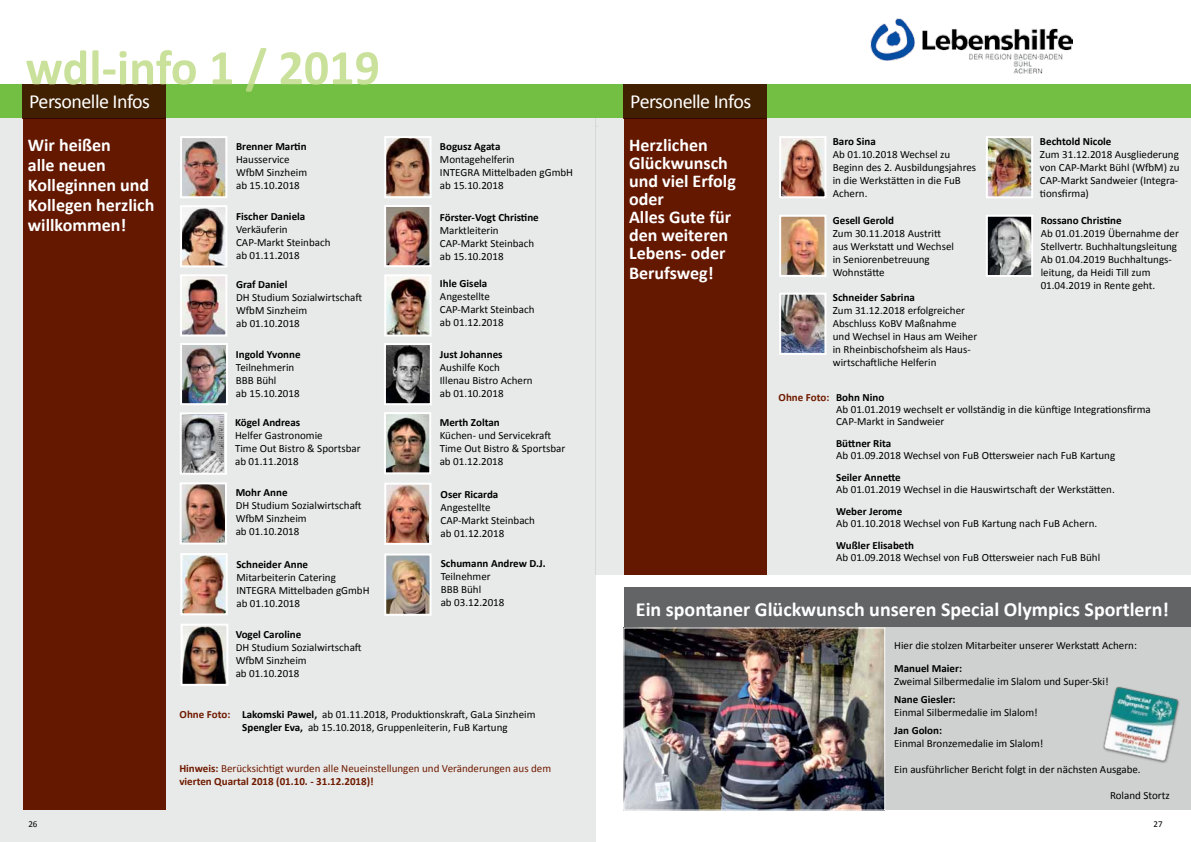
<style>
.page{position:relative;width:1191px;height:842px;background:#fff}
.page>*{position:absolute;margin:0;border:0;box-sizing:border-box;transform-origin:0 0}
.t1{font:700 50px "Calibri";color:#c1dc89}
.t2{font:20px "Calibri";letter-spacing:-.025em;color:#fff}
.t3{font:700 20px "Calibri";color:#fff}
.t4{font:700 18px/18px "Calibri";color:#fff}
.t5{font:11px/13px "Calibri";color:#000}
.t6{font:700 11px "Calibri";color:#000}
.t7{font:11px/13px "Calibri";color:#6f1b00}
.t8{font:700 11px "Calibri";color:#6f1b00}
.t9{font:9px "Calibri";color:#000}
.s1{font-weight:700}
</style>
<div class="page">
<div style="left:595px;top:118px;width:596px;height:457px;background:#e8e9e9"></div>
<div style="left:0;top:118px;width:596px;height:724px;background:#e8e9e9"></div>
<img style="left:870px;top:18px;width:202px;height:55px">
<div style="left:624px;top:90px;width:142px;height:485px;background:#641800"></div>
<div style="left:23px;top:85px;width:142px;height:724px;background:#641800"></div>
<img style="left:183px;top:208px;width:41px;height:56px">
<div style="left:180px;top:205px;width:47px;height:62px;border:2px solid #fff"></div>
<img style="left:387px;top:277px;width:41px;height:56px">
<div style="left:384px;top:274px;width:47px;height:62px;border:2px solid #fff"></div>
<img style="left:387px;top:208px;width:41px;height:56px">
<div style="left:384px;top:205px;width:47px;height:62px;border:2px solid #fff"></div>
<img style="left:183px;top:627px;width:42px;height:56px">
<div style="left:180px;top:624px;width:48px;height:62px;border:2px solid #fff"></div>
<img style="left:183px;top:139px;width:41px;height:56px">
<div style="left:180px;top:136px;width:47px;height:62px;border:2px solid #fff"></div>
<img style="left:387px;top:139px;width:41px;height:56px">
<div style="left:384px;top:136px;width:47px;height:62px;border:2px solid #fff"></div>
<div style="left:0;top:85px;width:1191px;height:33px;background:#72bf44"></div>
<div style="left:623px;top:84px;width:143px;height:35px;background:#402001"></div>
<div style="left:22px;top:84px;width:143px;height:35px;background:#402001"></div>
<img style="left:183px;top:277px;width:41px;height:56px">
<div style="left:180px;top:274px;width:47px;height:62px;border:2px solid #fff"></div>
<img style="left:387px;top:556px;width:41px;height:57px">
<div style="left:384px;top:553px;width:47px;height:63px;border:2px solid #fff"></div>
<img style="left:387px;top:415px;width:41px;height:56px">
<div style="left:384px;top:412px;width:47px;height:62px;border:2px solid #fff"></div>
<img style="left:387px;top:486px;width:41px;height:56px">
<div style="left:384px;top:483px;width:47px;height:62px;border:2px solid #fff"></div>
<img style="left:183px;top:415px;width:41px;height:57px">
<div style="left:180px;top:412px;width:47px;height:63px;border:2px solid #fff"></div>
<img style="left:183px;top:346px;width:42px;height:56px">
<div style="left:180px;top:343px;width:48px;height:62px;border:2px solid #fff"></div>
<img style="left:387px;top:346px;width:42px;height:56px">
<div style="left:384px;top:343px;width:48px;height:62px;border:2px solid #fff"></div>
<img style="left:183px;top:485px;width:41px;height:57px">
<div style="left:180px;top:482px;width:47px;height:63px;border:2px solid #fff"></div>
<img style="left:183px;top:556px;width:42px;height:56px">
<div style="left:180px;top:553px;width:48px;height:62px;border:2px solid #fff"></div>
<img style="left:988px;top:139px;width:42px;height:56px">
<div style="left:985px;top:136px;width:48px;height:62px;border:2px solid #fff"></div>
<img style="left:988px;top:218px;width:42px;height:56px">
<div style="left:985px;top:215px;width:48px;height:62px;border:2px solid #fff"></div>
<img style="left:782px;top:139px;width:41px;height:56px">
<div style="left:779px;top:136px;width:47px;height:62px;border:2px solid #fff"></div>
<img style="left:782px;top:218px;width:41px;height:56px">
<div style="left:779px;top:215px;width:47px;height:62px;border:2px solid #fff"></div>
<img style="left:782px;top:296px;width:41px;height:56px">
<div style="left:779px;top:293px;width:47px;height:62px;border:2px solid #fff"></div>
<div style="left:624px;top:587px;width:567px;height:223px;background:#636466"></div>
<div style="left:624px;top:627px;width:567px;height:184px;background:#cfd0d0"></div>
<img style="left:625px;top:629px;width:258px;height:180px">
<div style="left:623px;top:627px;width:262px;height:184px;border:1px solid #fff"></div>
<img style="left:1103px;top:686px;width:77px;height:77px">
<h1 class="t1" style="left:26px;top:36px;width:356px">wdl-info 1 / 2019</h1>
<h2 class="t2" style="left:27px;top:89px;width:122px">Personel e Infos</h2>
<h2 class="t2" style="left:628px;top:89px;width:122px">Personel e Infos</h2>
<h2 class="t2" style="left:29px;top:89px;width:122px">Personelle Infos</h2>
<h2 class="t2" style="left:630px;top:89px;width:122px">Personelle Infos</h2>
<h3 class="t4" style="left:28px;top:135px;width:128px;line-height:20px">Wir heißen<br>alle neuen<br>Kolleginnen und<br>Kollegen herzlich willkommen!</h3>
<p class="t6" style="left:236px;top:139px;width:72px">Brenner Martin</p>
<p class="t5" style="left:236px;top:153px;width:73px">Hausservice<br>WfbM Sinzheim ab 15.10.2018</p>
<p class="t6" style="left:236px;top:209px;width:71px">Fischer Daniela</p>
<p class="t5" style="left:236px;top:223px;width:96px">Verkäuferin<br>CAP-Markt Steinbach ab 01.11.2018</p>
<p class="t6" style="left:236px;top:277px;width:53px">Graf Daniel</p>
<p class="t5" style="left:236px;top:291px;width:127px">DH Studium Sozialwirtschaft<br>WfbM Sinzheim<br>ab 01.10.2018</p>
<p class="t6" style="left:236px;top:347px;width:66px">Ingold Yvonne</p>
<p class="t5" style="left:236px;top:361px;width:65px">Teilnehmerin<br>BBB Bühl<br>ab 15.10.2018</p>
<p class="t6" style="left:235px;top:416px;width:67px">Kögel Andreas</p>
<p class="t5" style="left:235px;top:429px;width:127px">Helfer Gastronomie<br>Time Out Bistro &amp; Sportsbar ab 01.11.2018</p>
<p class="t6" style="left:236px;top:485px;width:53px">Mohr Anne</p>
<p class="t5" style="left:236px;top:498px;width:127px">DH Studium Sozialwirtschaft<br>WfbM Sinzheim<br>ab 01.10.2018</p>
<p class="t6" style="left:236px;top:558px;width:73px">Schneider Anne</p>
<p class="t5" style="left:236px;top:571px;width:135px">Mitarbeiterin Catering<br>INTEGRA Mittelbaden gGmbH ab 01.10.2018</p>
<p class="t6" style="left:236px;top:627px;width:67px">Vogel Caroline</p>
<p class="t5" style="left:236px;top:641px;width:127px">DH Studium Sozialwirtschaft<br>WfbM Sinzheim<br>ab 01.10.2018</p>
<p class="t6" style="left:440px;top:139px;width:62px">Bogusz Agata</p>
<p class="t5" style="left:440px;top:153px;width:135px">Montagehelferin<br>INTEGRA Mittelbaden gGmbH ab 15.10.2018</p>
<p class="t6" style="left:440px;top:210px;width:100px">Förster-Vogt Christine</p>
<p class="t5" style="left:440px;top:223px;width:96px">Marktleiterin<br>CAP-Markt Steinbach ab 15.10.2018</p>
<p class="t6" style="left:440px;top:277px;width:49px">Ihle Gisela</p>
<p class="t5" style="left:440px;top:290px;width:96px">Angestellte<br>CAP-Markt Steinbach ab 01.12.2018</p>
<p class="t6" style="left:440px;top:347px;width:64px">Just Johannes</p>
<p class="t5" style="left:440px;top:361px;width:94px">Aushilfe Koch<br>Illenau Bistro Achern ab 01.10.2018</p>
<p class="t6" style="left:440px;top:415px;width:62px">Merth Zoltan</p>
<p class="t5" style="left:440px;top:428px;width:127px">Küchen- und Servicekraft<br>Time Out Bistro &amp; Sportsbar ab 01.12.2018</p>
<p class="t6" style="left:440px;top:487px;width:59px">Oser Ricarda</p>
<p class="t5" style="left:440px;top:501px;width:96px">Angestellte<br>CAP-Markt Steinbach ab 01.12.2018</p>
<p class="t6" style="left:441px;top:557px;width:107px">Schumann Andrew D.J.</p>
<p class="t5" style="left:441px;top:570px;width:65px">Teilnehmer<br>BBB Bühl<br>ab 03.12.2018</p>
<p class="t8" style="left:180px;top:707px;width:52px">Ohne Foto:</p>
<p class="t5" style="left:242px;top:708px;width:295px"><span class="s1">Lakomski Pawel,</span> ab 01.11.2018, Produktionskraft, GaLa Sinzheim<br><span class="s1">Spengler Eva,</span> ab 15.10.2018, Gruppenleiterin, FuB Kartung</p>
<p class="t7" style="left:179px;top:761px;width:373px"><span class="s1">Hinweis:</span> Berücksichtigt wurden alle Neueinstellungen und Veränderungen aus dem <span class="s1">vierten Quartal 2018 (01.10. - 31.12.2018)!</span></p>
<h3 class="t4" style="left:629px;top:136px;width:108px">Herzlichen<br>Glückwunsch und viel Erfolg oder<br>Alles Gute für den weiteren<br>Lebens- oder</h3>
<h3 class="t4" style="left:629px;top:264px;width:86px">Berufsweg!</h3>
<p class="t6" style="left:832px;top:134px;width:45px">Baro Sina</p>
<p class="t5" style="left:832px;top:148px;width:145px">Ab 01.10.2018 Wechsel zu<br>Beginn des 2. Ausbildungsjahres in die Werkstätten in die FuB<br>Achern.</p>
<p class="t6" style="left:832px;top:213px;width:63px">Gesell Gerold</p>
<p class="t5" style="left:832px;top:227px;width:123px">Zum 30.11.2018 Austritt aus Werkstatt und Wechsel in Seniorenbetreuung<br>Wohnstätte</p>
<p class="t6" style="left:1040px;top:134px;width:73px">Bechtold Nicole</p>
<p class="t5" style="left:1040px;top:148px;width:141px;text-align:justify">Zum 31.12.2018 Ausgliederung von CAP-Markt Bühl (WfbM) zu CAP-Markt Sandweier (Integra&shy;tionsfirma)</p>
<p class="t6" style="left:1040px;top:213px;width:82px">Rossano Christine</p>
<p class="t5" style="left:1040px;top:227px;width:140px">Ab 01.01.2019 Übernahme der<br>Stellvertr. Buchhaltungsleitung<br>Ab 01.04.2019 Buchhaltungs&shy;leitung, da Heidi Till zum<br>01.04.2019 in Rente geht.</p>
<p class="t6" style="left:832px;top:290px;width:84px">Schneider Sabrina</p>
<p class="t5" style="left:832px;top:304px;width:146px">Zum 31.12.2018 erfolgreicher<br>Abschluss KoBV Maßnahme<br>und Wechsel in Haus am Weiher in Rheinbischofsheim als Haus&shy;wirtschaftliche Helferin</p>
<p class="t6" style="left:836px;top:391px;width:50px">Bohn Nino</p>
<p class="t5" style="left:836px;top:404px;width:316px;line-height:12px">Ab 01.01.2019 wechselt er vollständig in die künftige Integrationsfirma<br>CAP-Markt in Sandweier</p>
<p class="t6" style="left:836px;top:437px;width:57px">Büttner Rita</p>
<p class="t5" style="left:836px;top:449px;width:280px">Ab 01.09.2018 Wechsel von FuB Ottersweier nach FuB Kartung</p>
<p class="t6" style="left:836px;top:471px;width:66px">Seiler Annette</p>
<p class="t5" style="left:836px;top:483px;width:280px">Ab 01.01.2019 Wechsel in die Hauswirtschaft der Werkstätten.</p>
<p class="t6" style="left:836px;top:505px;width:68px">Weber Jerome</p>
<p class="t5" style="left:836px;top:517px;width:263px">Ab 01.10.2018 Wechsel von FuB Kartung nach FuB Achern.</p>
<p class="t6" style="left:836px;top:539px;width:79px">Wußler Elisabeth</p>
<p class="t5" style="left:836px;top:551px;width:265px">Ab 01.09.2018 Wechsel von FuB Ottersweier nach FuB Bühl</p>
<p class="t8" style="left:778px;top:391px;width:52px">Ohne Foto:</p>
<h2 class="t3" style="left:636px;top:597px;width:534px">Ein spontaner Glückwunsch unseren Special Olympics Sportlern!</h2>
<p class="t5" style="left:894px;top:639px;width:244px">Hier die stolzen Mitarbeiter unserer Werkstatt Achern:</p>
<p class="t6" style="left:894px;top:662px;width:69px">Manuel Maier:</p>
<p class="t5" style="left:894px;top:675px;width:216px">Zweimal Silbermedalie im Slalom und Super-Ski!</p>
<p class="t6" style="left:894px;top:693px;width:63px">Nane Giesler:</p>
<p class="t5" style="left:894px;top:706px;width:145px">Einmal Silbermedalie im Slalom!</p>
<p class="t6" style="left:894px;top:724px;width:49px">Jan Golon:</p>
<p class="t5" style="left:894px;top:737px;width:151px">Einmal Bronzemedalie im Slalom!</p>
<p class="t5" style="left:894px;top:763px;width:248px">Ein ausführlicher Bericht folgt in der nächsten Ausgabe.</p>
<p class="t5" style="left:1110px;top:789px;width:61px">Roland Stortz</p>
<p class="t9" style="left:28px;top:818px;width:11px">26</p>
<p class="t9" style="left:1153px;top:818px;width:11px">27</p>
</div>
